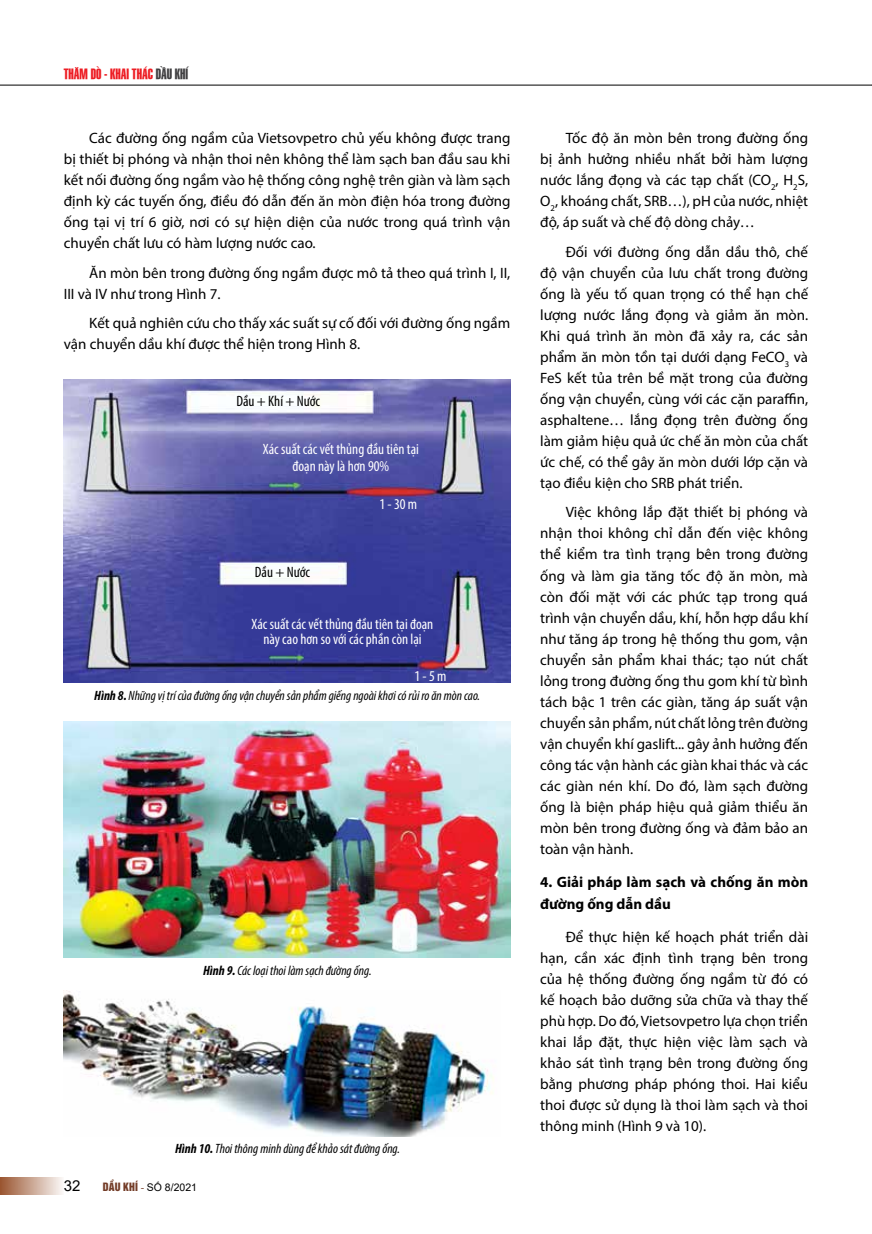
<style>
.page{position:relative;width:872px;height:1234px;background:#fff}
.page>*{position:absolute;margin:0;border:0;box-sizing:border-box;transform-origin:0 0}
.t1{font:15px/21px "Myriad Pro";color:#000;text-align:justify}
.t2{font:condensed 15px/15px "Myriad Pro";color:#fff;text-align:center}
.t3{font:700 15px/21px "Myriad Pro";color:#000}
.t4{font:condensed 15px "Myriad Pro";color:#000}
.t5{font:15px "Arial";color:#000}
.t6{font:14.25px "SFU Swiss BT Extra Compressed";color:#ed1d24}
.t7{font:italic condensed 13.5px "Myriad Pro";color:#000}
.t8{font:10.5px "Arial";color:#000}
.s1{color:#414042}
.s2{font-weight:700}
.s3{font-family:"UTM Helvet Ins";color:#733c27}
.s4{font-family:"Times New Roman";color:#733c27}
</style>
<div class="page">
<hr style="left:0;top:85px;width:872px;height:1px;background:#000">
<div style="left:0;top:1176px;width:64px;height:17px;background:linear-gradient(to right,#9a5530,#faf7f5)"></div>
<img style="left:64px;top:379px;width:446px;height:303px">
<img style="left:64px;top:721px;width:446px;height:236px">
<img style="left:64px;top:990px;width:430px;height:145px">
<p class="t6" style="left:64px;top:62px;width:126px">THĂM DÒ - KHAI THÁC <span class="s1">DẦU KHÍ</span></p>
<p class="t1" style="left:64px;top:127px;width:448px;text-indent:26px">Các đường ống ngầm của Vietsovpetro chủ yếu không được trang bị thiết bị phóng và nhận thoi nên không thể làm sạch ban đầu sau khi kết nối đường ống ngầm vào hệ thống công nghệ trên giàn và làm sạch định kỳ các tuyến ống, điều đó dẫn đến ăn mòn điện hóa trong đường ống tại vị trí 6 giờ, nơi có sự hiện diện của nước trong quá trình vận chuyển chất lưu có hàm lượng nước cao.</p>
<p class="t1" style="left:64px;top:262px;width:448px;text-indent:26px">Ăn mòn bên trong đường ống ngầm được mô tả theo quá trình I, II,<br>III và IV như trong Hình 7.</p>
<p class="t1" style="left:64px;top:312px;width:448px;text-indent:26px">Kết quả nghiên cứu cho thấy xác suất sự cố đối với đường ống ngầm vận chuyển dầu khí được thể hiện trong Hình 8.</p>
<p class="t4" style="left:236px;top:392px;width:85px">Dầu + Khí + Nước</p>
<p class="t2" style="left:263px;top:441px;width:158px;line-height:16.5px">Xác suất các vết thủng đầu tiên tại đoạn này là hơn 90%</p>
<p class="t2" style="left:379px;top:496px;width:39px">1 - 30 m</p>
<p class="t4" style="left:255px;top:562px;width:56px">Dầu + Nước</p>
<p class="t2" style="left:252px;top:616px;width:183px">Xác suất các vết thủng đầu tiên tại đoạn này cao hơn so với các phần còn lại</p>
<p class="t2" style="left:414px;top:668px;width:34px">1 - 5 m</p>
<p class="t7" style="left:94px;top:687px;width:387px"><span class="s2">Hình 8.</span> Những vị trí của đường ống vận chuyển sản phẩm giếng ngoài khơi có rủi ro ăn mòn cao.</p>
<p class="t7" style="left:203px;top:961px;width:170px"><span class="s2">Hình 9.</span> Các loại thoi làm sạch đường ống.</p>
<p class="t7" style="left:175px;top:1139px;width:227px"><span class="s2">Hình 10.</span> Thoi thông minh dùng để khảo sát đường ống.</p>
<p class="t5" style="left:64px;top:1175px;width:18px">32</p>
<p class="t8" style="left:103px;top:1179px;width:96px"><span class="s3">DẦU KHÍ</span> <span class="s4">-</span> SỐ 8/2021</p>
<p class="t1" style="left:540px;top:127px;width:269px;text-indent:26px">Tốc độ ăn mòn bên trong đường ống bị ảnh hưởng nhiều nhất bởi hàm lượng nước lắng đọng và các tạp chất (CO<sub>2</sub>, H<sub>2</sub>S, O<sub>2</sub>, khoáng chất, SRB…), pH của nước, nhiệt độ, áp suất và chế độ dòng chảy…</p>
<p class="t1" style="left:540px;top:241px;width:269px;text-indent:26px">Đối với đường ống dẫn dầu thô, chế độ vận chuyển của lưu chất trong đường ống là yếu tố quan trọng có thể hạn chế lượng nước lắng đọng và giảm ăn mòn.<br>Khi quá trình ăn mòn đã xảy ra, các sản phẩm ăn mòn tồn tại dưới dạng FeCO<sub>3</sub> và FeS kết tủa trên bề mặt trong của đường ống vận chuyển, cùng với các cặn paraffin, asphaltene… lắng đọng trên đường ống làm giảm hiệu quả ức chế ăn mòn của chất ức chế, có thể gây ăn mòn dưới lớp cặn và tạo điều kiện cho SRB phát triển.</p>
<p class="t1" style="left:540px;top:501px;width:269px;text-indent:26px">Việc không lắp đặt thiết bị phóng và nhận thoi không chỉ dẫn đến việc không thể kiểm tra tình trạng bên trong đường ống và làm gia tăng tốc độ ăn mòn, mà còn đối mặt với các phức tạp trong quá trình vận chuyển dầu, khí, hỗn hợp dầu khí như tăng áp trong hệ thống thu gom, vận chuyển sản phẩm khai thác; tạo nút chất lỏng trong đường ống thu gom khí từ bình tách bậc 1 trên các giàn, tăng áp suất vận chuyển sản phẩm, nút chất lỏng trên đường vận chuyển khí gaslift... gây ảnh hưởng đến công tác vận hành các giàn khai thác và các các giàn nén khí. Do đó, làm sạch đường ống là biện pháp hiệu quả giảm thiểu ăn mòn bên trong đường ống và đảm bảo an toàn vận hành.</p>
<p class="t3" style="left:540px;top:871px;width:269px">4. Giải pháp làm sạch và chống ăn mòn đường ống dẫn dầu</p>
<p class="t1" style="left:540px;top:926px;width:269px;text-indent:26px">Để thực hiện kế hoạch phát triển dài hạn, cần xác định tình trạng bên trong của hệ thống đường ống ngầm từ đó có kế hoạch bảo dưỡng sửa chữa và thay thế phù hợp. Do đó, Vietsovpetro lựa chọn triển khai lắp đặt, thực hiện việc làm sạch và khảo sát tình trạng bên trong đường ống bằng phương pháp phóng thoi. Hai kiểu thoi được sử dụng là thoi làm sạch và thoi thông minh (Hình 9 và 10).</p>
</div>
